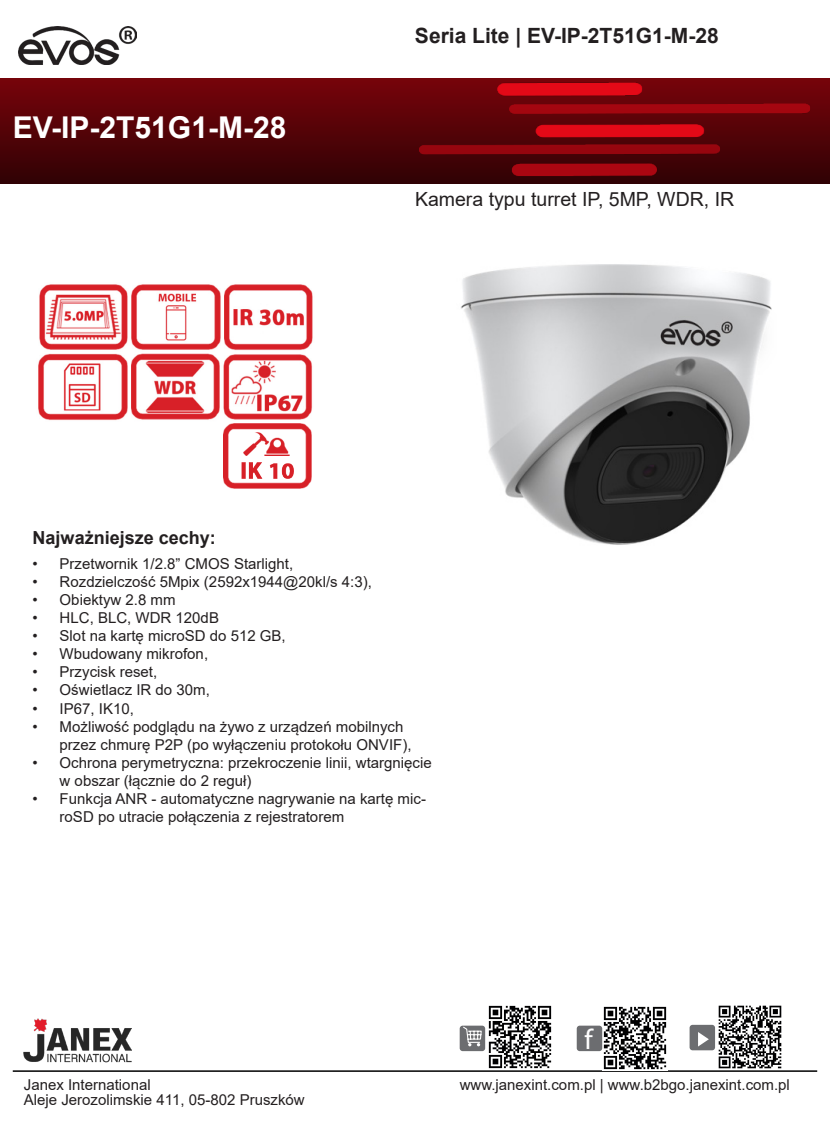
<style>
.page{position:relative;width:830px;height:1136px;background:#fff}
.page>*{position:absolute;margin:0;border:0;box-sizing:border-box;transform-origin:0 0}
.t1{font:700 30px "Arial";color:#fff}
.t2{font:28.5px "Myriad Pro";color:#fff}
.t3{font:700 21px "Arial";color:#231f20}
.t4{font:19.5px "Arial";color:#231f20}
.t5{font:700 18px "Arial";color:#231f20}
.t6{font:15px/18px "Arial";color:#231f20}
</style>
<div class="page">
<img style="left:0;top:78px;width:829px;height:106px">
<img style="left:19px;top:26px;width:118px;height:39px">
<hr style="left:13px;top:1070px;width:803px;height:1px;background:#000001">
<img style="left:24px;top:1018px;width:108px;height:45px">
<img style="left:419px;top:83px;width:391px;height:101px">
<img style="left:488px;top:1005px;width:64px;height:64px">
<img style="left:602px;top:1006px;width:65px;height:64px">
<img style="left:718px;top:1005px;width:63px;height:64px">
<div style="left:576px;top:1025px;width:26px;height:25px;background:#6c6d70;border-radius:3px"></div>
<div style="left:459px;top:1025px;width:26px;height:25px;background:#6c6d70;border-radius:3px"></div>
<div style="left:689px;top:1024px;width:25px;height:26px;background:#6c6d70;border-radius:3px"></div>
<svg style="left:698px;top:1032px;width:10px;height:14px"></svg>
<svg style="left:462px;top:1025px;width:20px;height:21px"></svg>
<img style="left:38px;top:353px;width:90px;height:67px">
<img style="left:131px;top:353px;width:182px;height:67px">
<img style="left:223px;top:423px;width:88px;height:65px">
<img style="left:39px;top:284px;width:274px;height:67px">
<img style="left:461px;top:264px;width:311px;height:281px">
<h1 class="t1" style="left:13px;top:106px;width:275px">EV-IP-2T51G1-M-28</h1>
<h3 class="t3" style="left:415px;top:21px;width:305px">Seria Lite | EV-IP-2T51G1-M-28</h3>
<h3 class="t4" style="left:415px;top:185px;width:320px">Kamera typu turret IP, 5MP, WDR, IR</h3>
<p class="t5" style="left:33px;top:525px;width:185px">Najważniejsze cechy:</p>
<p class="t6" style="left:33px;top:555px;width:262px">• Przetwornik 1/2.8” CMOS Starlight,</p>
<p class="t6" style="left:33px;top:573px;width:340px">• Rozdzielczość 5Mpix (2592x1944@20kl/s 4:3),</p>
<p class="t6" style="left:33px;top:591px;width:144px">• Obiektyw 2.8 mm</p>
<p class="t6" style="left:33px;top:609px;width:188px">• HLC, BLC, WDR 120dB</p>
<p class="t6" style="left:33px;top:627px;width:254px">• Slot na kartę microSD do 512 GB,</p>
<p class="t6" style="left:33px;top:645px;width:177px">• Wbudowany mikrofon,</p>
<p class="t6" style="left:33px;top:663px;width:126px">• Przycisk reset,</p>
<p class="t6" style="left:33px;top:681px;width:179px">• Oświetlacz IR do 30m,</p>
<p class="t6" style="left:33px;top:699px;width:103px">• IP67, IK10,</p>
<p class="t6" style="left:60px;top:717px;width:353px;text-indent:-27px">• Możliwość podglądu na żywo z urządzeń mobilnych przez chmurę P2P (po wyłączeniu protokołu ONVIF),</p>
<p class="t6" style="left:60px;top:753px;width:373px;text-indent:-27px">• Ochrona perymetryczna: przekroczenie linii, wtargnięcie w obszar (łącznie do 2 reguł)</p>
<p class="t6" style="left:60px;top:789px;width:367px;text-indent:-27px">• Funkcja ANR - automatyczne nagrywanie na kartę mic&shy;roSD po utracie połączenia z rejestratorem</p>
<h2 class="t2" style="left:584px;top:1021px;width:10px">f</h2>
<p class="t6" style="left:24px;top:1074px;width:128px">Janex International</p>
<p class="t6" style="left:459px;top:1075px;width:331px">www.janexint.com.pl | www.b2bgo.janexint.com.pl</p>
<p class="t6" style="left:24px;top:1089px;width:282px">Aleje Jerozolimskie 411, 05-802 Pruszków</p>
</div>
